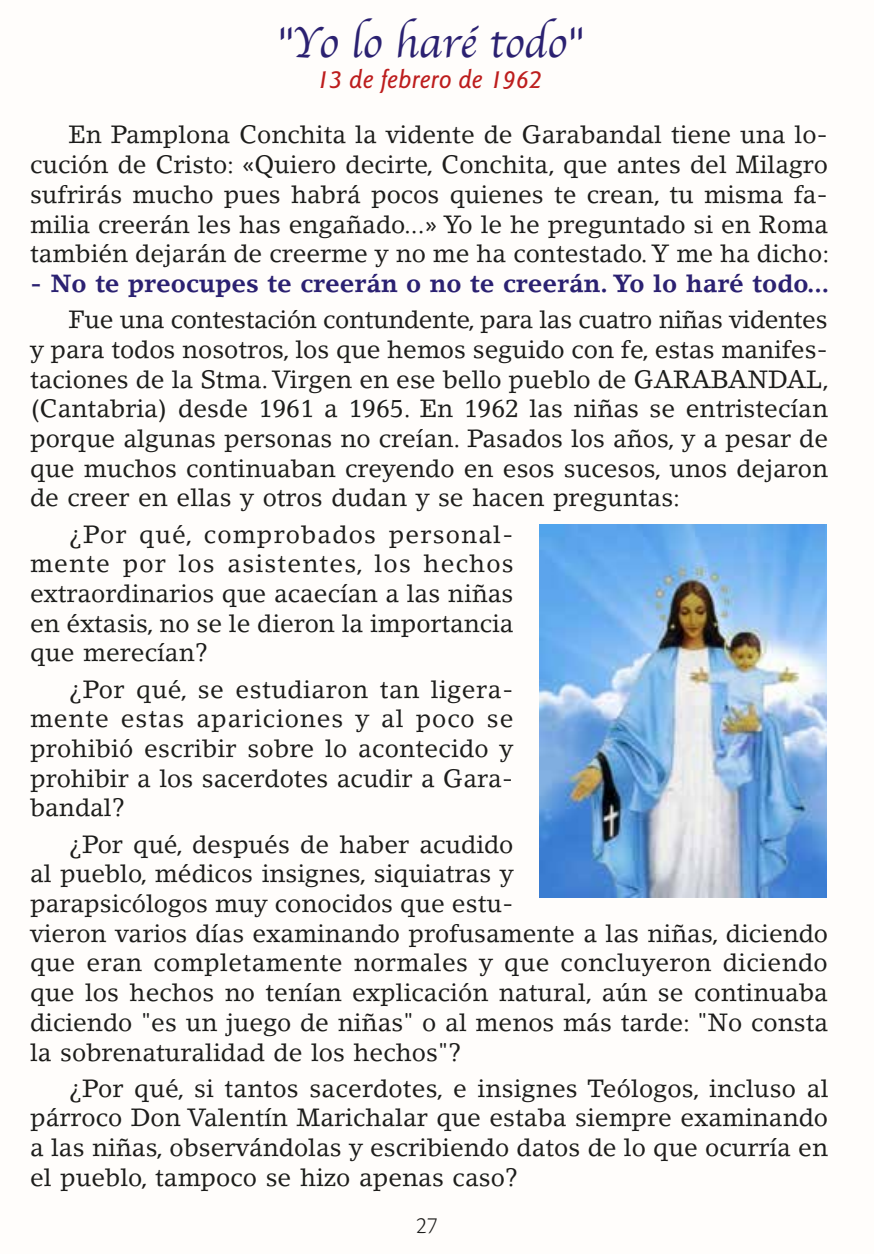
<style>
.page{position:relative;width:874px;height:1254px;background:#fff}
.page>*{position:absolute;margin:0;border:0;box-sizing:border-box;transform-origin:0 0}
.t1{font:45px "Apple Chancery";color:#2b2171}
.t2{font:italic 500 27px "Goudy Sans Std";color:#bd1d1d}
.t3{font:24.75px/29.7px "Lino Letter Std";color:#1d1d1b;text-align:justify}
.t4{font:700 24.75px "Lino Letter Std";color:#2b2171}
.t5{font:300 24.75px "Cronos Pro";color:#1d1d1b}
</style>
<div class="page">
<div style="left:0;top:0;width:873px;height:1253px;background:#fffdfb"></div>
<img style="left:539px;top:524px;width:287px;height:374px">
<h1 class="t1" style="left:276px;top:6px;width:307px">"Yo lo haré todo"</h1>
<p class="t2" style="left:316px;top:64px;width:227px">13 de febrero de 1962</p>
<p class="t3" style="left:30px;top:120px;width:800px;text-indent:38px">En Pamplona Conchita la vidente de Garabandal tiene una lo&shy;cución de Cristo: «Quiero decirte, Conchita, que antes del Milagro sufrirás mucho pues habrá pocos quienes te crean, tu misma fa&shy;milia creerán les has engañado...» Yo le he preguntado si en Roma también dejarán de creerme y no me ha contestado. Y me ha dicho:</p>
<p class="t4" style="left:30px;top:268px;width:800px">- No te preocupes te creerán o no te creerán. Yo lo haré todo...</p>
<p class="t3" style="left:30px;top:304px;width:800px;text-indent:38px">Fue una contestación contundente, para las cuatro niñas videntes y para todos nosotros, los que hemos seguido con fe, estas manifes&shy;taciones de la Stma. Virgen en ese bello pueblo de GARABANDAL, (Cantabria) desde 1961 a 1965. En 1962 las niñas se entristecían porque algunas personas no creían. Pasados los años, y a pesar de que muchos continuaban creyendo en esos sucesos, unos dejaron de creer en ellas y otros dudan y se hacen preguntas:</p>
<p class="t3" style="left:30px;top:519px;width:485px;text-indent:38px">¿Por qué, comprobados personal&shy;mente por los asistentes, los hechos extraordinarios que acaecían a las niñas en éxtasis, no se le dieron la importancia que merecían?</p>
<p class="t3" style="left:30px;top:674px;width:484px;text-indent:38px">¿Por qué, se estudiaron tan ligera&shy;mente estas apariciones y al poco se prohibió escribir sobre lo acontecido y prohibir a los sacerdotes acudir a Gara&shy;bandal?</p>
<p class="t3" style="left:30px;top:829px;width:799px;text-align:left;text-indent:38px">¿Por qué, después de haber acudido<br>al pueblo, médicos insignes, siquiatras y<br>parapsicólogos muy conocidos que estu-<br>vieron varios días examinando profusamente a las niñas, diciendo que eran completamente normales y que concluyeron diciendo que los hechos no tenían explicación natural, aún se continuaba diciendo "es un juego de niñas" o al menos más tarde: "No consta la sobrenaturalidad de los hechos"?</p>
<p class="t3" style="left:30px;top:1073px;width:799px;text-indent:38px">¿Por qué, si tantos sacerdotes, e insignes Teólogos, incluso al párroco Don Valentín Marichalar que estaba siempre examinando a las niñas, observándolas y escribiendo datos de lo que ocurría en el pueblo, tampoco se hizo apenas caso?</p>
<p class="t5" style="left:416px;top:1211px;width:23px">27</p>
</div>
